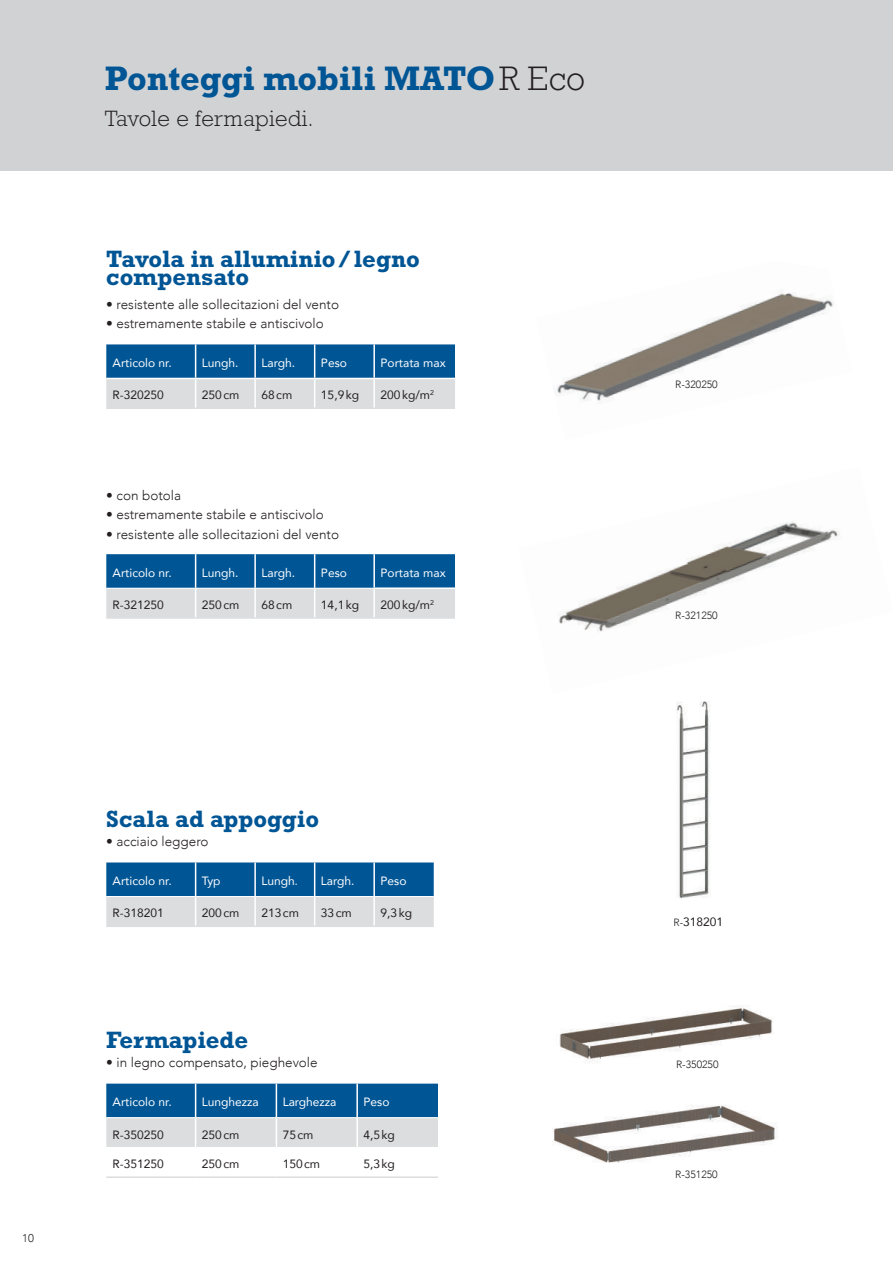
<style>
.page{position:relative;width:893px;height:1263px;background:#fff}
.page>*{position:absolute;margin:0;border:0;box-sizing:border-box;transform-origin:0 0}
.t1{font:700 34.5px "Rockwell Std";color:#005595}
.t2{font:700 24px/18px "Rockwell Std";color:#005595}
.t3{font:300 22.5px "Rockwell Std";letter-spacing:.02em;color:#231f20}
.t4{font:300 13.5px "Avenir";color:#231f20}
.t5{font:12px "Avenir";color:#231f20}
.t6{font:12px "Avenir";color:#fff}
.t7{font:300 11.25px "Avenir";color:#231f20}
.t8{font:300 10.5px "Avenir";color:#231f20}
.s1{font-weight:300;color:#231f20}
.s2{font-weight:300;font-size:10.5px}
</style>
<div class="page">
<div style="left:0;top:0;width:893px;height:170px;background:#d1d2d4"></div>
<svg style="left:106px;top:1084px;width:332px;height:63px;background:#6996b8"></svg>
<hr style="left:106px;top:1176px;width:90px;height:2px;background:#dcdddf">
<hr style="left:196px;top:1176px;width:80px;height:2px;background:#dcdddf">
<hr style="left:276px;top:1176px;width:81px;height:2px;background:#dcdddf">
<hr style="left:357px;top:1176px;width:81px;height:2px;background:#dcdddf">
<hr style="left:106px;top:1117px;width:90px;height:1px;background:#fff">
<hr style="left:196px;top:1117px;width:80px;height:1px;background:#fff">
<hr style="left:276px;top:1117px;width:81px;height:1px;background:#fff">
<hr style="left:357px;top:1117px;width:81px;height:1px;background:#fff">
<img style="left:555px;top:292px;width:278px;height:109px">
<img style="left:559px;top:522px;width:281px;height:110px">
<img style="left:676px;top:701px;width:35px;height:197px">
<img style="left:553px;top:1105px;width:225px;height:58px">
<img style="left:559px;top:1005px;width:215px;height:58px">
<hr style="left:106px;top:407px;width:90px;height:2px;background:#dcdddf">
<hr style="left:196px;top:407px;width:59px;height:2px;background:#dcdddf">
<hr style="left:255px;top:407px;width:60px;height:2px;background:#dcdddf">
<hr style="left:315px;top:407px;width:59px;height:2px;background:#dcdddf">
<hr style="left:374px;top:407px;width:81px;height:2px;background:#dcdddf">
<svg style="left:106px;top:344px;width:349px;height:64px;background:#6996b8"></svg>
<hr style="left:373px;top:379px;width:2px;height:28px;background:#fff">
<hr style="left:195px;top:344px;width:1px;height:34px;background:#fff">
<hr style="left:254px;top:344px;width:2px;height:34px;background:#fff">
<hr style="left:314px;top:344px;width:1px;height:34px;background:#fff">
<hr style="left:373px;top:344px;width:2px;height:34px;background:#fff">
<hr style="left:106px;top:378px;width:90px;height:1px;background:#fff">
<hr style="left:196px;top:378px;width:59px;height:1px;background:#fff">
<hr style="left:255px;top:378px;width:60px;height:1px;background:#fff">
<hr style="left:315px;top:378px;width:59px;height:1px;background:#fff">
<hr style="left:374px;top:378px;width:81px;height:1px;background:#fff">
<hr style="left:106px;top:617px;width:90px;height:2px;background:#dcdddf">
<hr style="left:196px;top:617px;width:59px;height:2px;background:#dcdddf">
<hr style="left:255px;top:617px;width:60px;height:2px;background:#dcdddf">
<hr style="left:315px;top:617px;width:59px;height:2px;background:#dcdddf">
<hr style="left:374px;top:617px;width:81px;height:2px;background:#dcdddf">
<svg style="left:106px;top:554px;width:349px;height:63px;background:#6795b8"></svg>
<hr style="left:373px;top:589px;width:2px;height:28px;background:#fff">
<hr style="left:373px;top:554px;width:2px;height:33px;background:#fff">
<hr style="left:373px;top:587px;width:82px;height:2px;background:#fff">
<hr style="left:106px;top:588px;width:90px;height:1px;background:#fff">
<hr style="left:196px;top:588px;width:59px;height:1px;background:#fff">
<hr style="left:255px;top:588px;width:60px;height:1px;background:#fff">
<hr style="left:315px;top:588px;width:58px;height:1px;background:#fff">
<hr style="left:106px;top:925px;width:90px;height:2px;background:#dcdddf">
<hr style="left:196px;top:925px;width:59px;height:2px;background:#dcdddf">
<hr style="left:255px;top:925px;width:60px;height:2px;background:#dcdddf">
<hr style="left:315px;top:925px;width:59px;height:2px;background:#dcdddf">
<hr style="left:374px;top:925px;width:60px;height:2px;background:#dcdddf">
<svg style="left:106px;top:862px;width:328px;height:64px;background:#6996b9"></svg>
<hr style="left:373px;top:897px;width:2px;height:28px;background:#fff">
<hr style="left:106px;top:896px;width:90px;height:1px;background:#fff">
<hr style="left:196px;top:896px;width:59px;height:1px;background:#fff">
<hr style="left:255px;top:896px;width:60px;height:1px;background:#fff">
<hr style="left:315px;top:896px;width:59px;height:1px;background:#fff">
<hr style="left:374px;top:896px;width:60px;height:1px;background:#fff">
<h1 class="t1" style="left:105px;top:58px;width:482px">Ponteggi mobili MATO<span class="s1">R Eco</span></h1>
<h3 class="t3" style="left:105px;top:105px;width:210px">Tavole e fermapiedi.</h3>
<h2 class="t2" style="left:106px;top:250px;width:315px">Tavola in alluminio/legno compensato</h2>
<p class="t4" style="left:106px;top:296px;width:234px">• resistente alle sollecitazioni del vento</p>
<p class="t4" style="left:106px;top:316px;width:219px">• estremamente stabile e antiscivolo</p>
<p class="t6" style="left:113px;top:353px;width:61px">Articolo nr.</p>
<p class="t6" style="left:202px;top:353px;width:38px">Lungh.</p>
<p class="t6" style="left:261px;top:353px;width:35px">Largh.</p>
<p class="t6" style="left:321px;top:353px;width:28px">Peso</p>
<p class="t6" style="left:380px;top:353px;width:67px">Portata max</p>
<p class="t5" style="left:113px;top:386px;width:53px">R-320250</p>
<p class="t5" style="left:202px;top:386px;width:39px">250cm</p>
<p class="t5" style="left:261px;top:386px;width:32px">68cm</p>
<p class="t5" style="left:321px;top:386px;width:40px">15,9kg</p>
<p class="t5" style="left:380px;top:386px;width:55px">200kg/m<sup>2</sup></p>
<p class="t4" style="left:106px;top:487px;width:76px">• con botola</p>
<p class="t4" style="left:106px;top:506px;width:219px">• estremamente stabile e antiscivolo</p>
<p class="t4" style="left:106px;top:526px;width:234px">• resistente alle sollecitazioni del vento</p>
<p class="t6" style="left:113px;top:563px;width:61px">Articolo nr.</p>
<p class="t6" style="left:202px;top:563px;width:38px">Lungh.</p>
<p class="t6" style="left:261px;top:563px;width:35px">Largh.</p>
<p class="t6" style="left:321px;top:563px;width:28px">Peso</p>
<p class="t6" style="left:380px;top:563px;width:67px">Portata max</p>
<p class="t5" style="left:113px;top:595px;width:53px">R-321250</p>
<p class="t5" style="left:202px;top:595px;width:39px">250cm</p>
<p class="t5" style="left:261px;top:595px;width:32px">68cm</p>
<p class="t5" style="left:321px;top:595px;width:40px">14,1kg</p>
<p class="t5" style="left:380px;top:595px;width:55px">200kg/m<sup>2</sup></p>
<p class="t7" style="left:22px;top:1231px;width:13px">10</p>
<h2 class="t2" style="left:106px;top:809px;width:214px">Scala ad appoggio</h2>
<p class="t4" style="left:106px;top:833px;width:104px">• acciaio leggero</p>
<p class="t6" style="left:113px;top:871px;width:61px">Articolo nr.</p>
<p class="t6" style="left:202px;top:871px;width:20px">Typ</p>
<p class="t6" style="left:261px;top:871px;width:38px">Lungh.</p>
<p class="t6" style="left:321px;top:871px;width:35px">Largh.</p>
<p class="t6" style="left:380px;top:871px;width:28px">Peso</p>
<p class="t5" style="left:113px;top:903px;width:53px">R-318201</p>
<p class="t5" style="left:202px;top:903px;width:39px">200cm</p>
<p class="t5" style="left:261px;top:903px;width:39px">213cm</p>
<p class="t5" style="left:321px;top:903px;width:32px">33cm</p>
<p class="t5" style="left:380px;top:903px;width:33px">9,3kg</p>
<h2 class="t2" style="left:106px;top:1030px;width:144px">Fermapiede</h2>
<p class="t4" style="left:106px;top:1055px;width:213px">• in legno compensato, pieghevole</p>
<p class="t6" style="left:113px;top:1093px;width:61px">Articolo nr.</p>
<p class="t6" style="left:202px;top:1093px;width:58px">Lunghezza</p>
<p class="t6" style="left:283px;top:1093px;width:55px">Larghezza</p>
<p class="t6" style="left:363px;top:1093px;width:28px">Peso</p>
<p class="t5" style="left:113px;top:1125px;width:53px">R-350250</p>
<p class="t5" style="left:202px;top:1125px;width:39px">250cm</p>
<p class="t5" style="left:283px;top:1125px;width:32px">75cm</p>
<p class="t5" style="left:363px;top:1125px;width:33px">4,5kg</p>
<p class="t5" style="left:113px;top:1154px;width:53px">R-351250</p>
<p class="t5" style="left:202px;top:1154px;width:39px">250cm</p>
<p class="t5" style="left:283px;top:1154px;width:39px">150cm</p>
<p class="t5" style="left:363px;top:1154px;width:33px">5,3kg</p>
<p class="t8" style="left:675px;top:378px;width:44px">R-320250</p>
<p class="t8" style="left:675px;top:609px;width:44px">R-321250</p>
<p class="t5" style="left:673px;top:912px;width:51px"><span class="s2">R-</span>318201</p>
<p class="t8" style="left:676px;top:1058px;width:44px">R-350250</p>
<p class="t8" style="left:675px;top:1168px;width:44px">R-351250</p>
</div>
